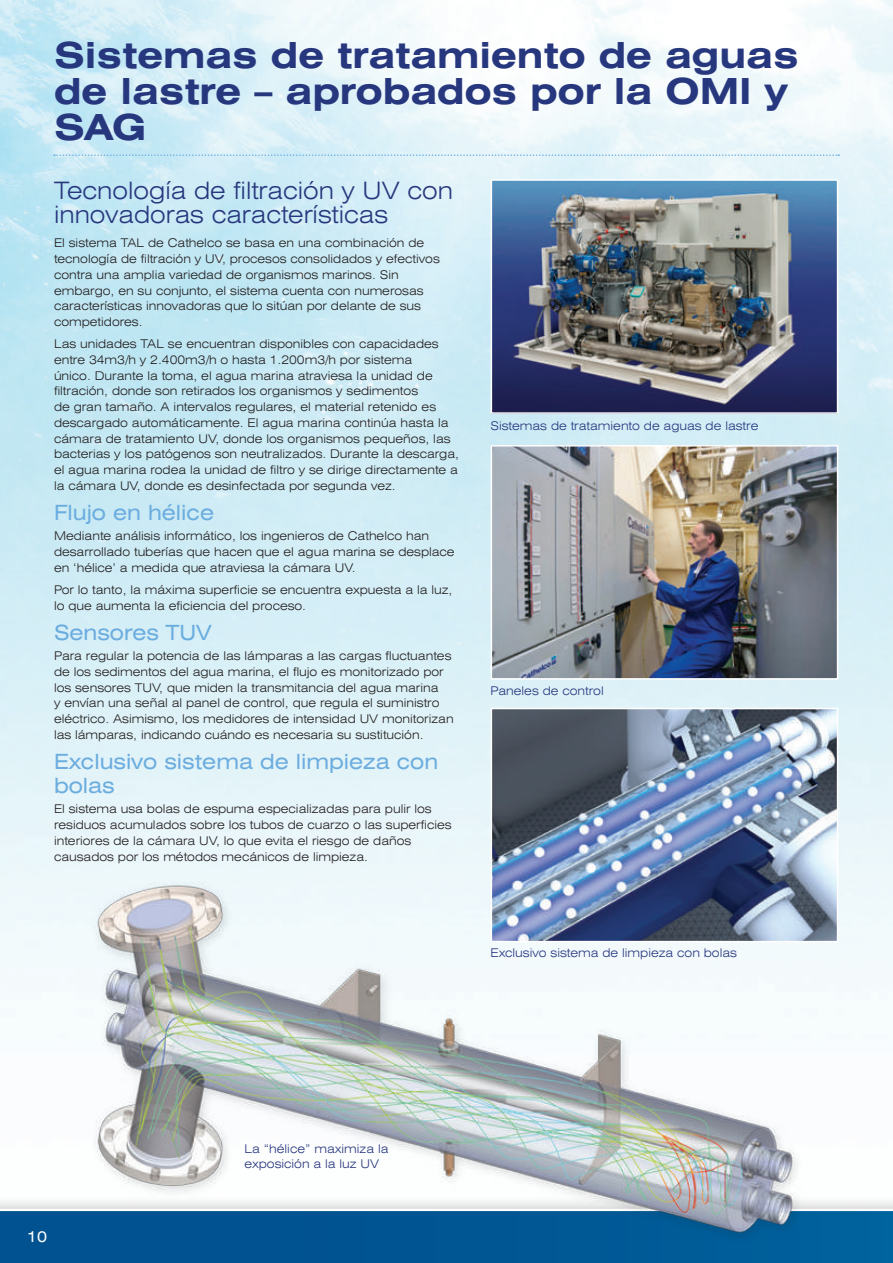
<style>
.page{position:relative;width:893px;height:1263px;background:#fff}
.page>*{position:absolute;margin:0;border:0;box-sizing:border-box;transform-origin:0 0}
.t1{font:700 expanded 36px/36px "Swiss 721 BT";color:#27377e}
.t2{font:300 expanded 24px/24px "Swiss 721 BT";color:#27377e}
.t3{font:expanded 21px/24px "Swiss 721 BT";color:#6caddf}
.t4{font:expanded 15px "Swiss 721 BT";color:#fff}
.t5{font:300 expanded 12px/15.8px "Swiss 721 BT";color:#231f20}
.t6{font:300 expanded 12px/15px "Swiss 721 BT";color:#27377e}
</style>
<div class="page">
<svg style="left:0;top:1197px;width:893px;height:66px;background:#337aaa"></svg>
<img style="left:494px;top:711px;width:341px;height:228px">
<div style="left:491px;top:708px;width:347px;height:234px;border:2px solid #fff"></div>
<img style="left:494px;top:448px;width:341px;height:229px">
<div style="left:491px;top:445px;width:347px;height:235px;border:2px solid #fff"></div>
<img style="left:494px;top:182px;width:341px;height:229px">
<div style="left:491px;top:179px;width:347px;height:235px;border:2px solid #fff"></div>
<img style="left:60px;top:840px;width:764px;height:423px">
<svg style="left:54px;top:154px;width:785px;height:2px;background:#bddef1"></svg>
<h1 class="t1" style="left:54px;top:37px;width:746px">Sistemas de tratamiento de aguas de lastre – aprobados por la OMI y<br>SAG</h1>
<h2 class="t2" style="left:54px;top:178px;width:400px">Tecnología de filtración y UV con innovadoras características</h2>
<p class="t5" style="left:54px;top:235px;width:387px">El sistema TAL de Cathelco se basa en una combinación de tecnología de filtración y UV, procesos consolidados y efectivos contra una amplia variedad de organismos marinos. Sin embargo, en su conjunto, el sistema cuenta con numerosas características innovadoras que lo sitúan por delante de sus competidores.</p>
<p class="t5" style="left:54px;top:336px;width:407px">Las unidades TAL se encuentran disponibles con capacidades entre 34m3/h y 2.400m3/h o hasta 1.200m3/h por sistema<br>único. Durante la toma, el agua marina atraviesa la unidad de filtración, donde son retirados los organismos y sedimentos<br>de gran tamaño. A intervalos regulares, el material retenido es descargado automáticamente. El agua marina continúa hasta la cámara de tratamiento UV, donde los organismos pequeños, las bacterias y los patógenos son neutralizados. Durante la descarga, el agua marina rodea la unidad de filtro y se dirige directamente a la cámara UV, donde es desinfectada por segunda vez.</p>
<h3 class="t3" style="left:54px;top:501px;width:162px">Flujo en hélice</h3>
<p class="t5" style="left:54px;top:528px;width:402px">Mediante análisis informático, los ingenieros de Cathelco han desarrollado tuberías que hacen que el agua marina se desplace en ‘hélice’ a medida que atraviesa la cámara UV.</p>
<p class="t5" style="left:54px;top:582px;width:400px">Por lo tanto, la máxima superficie se encuentra expuesta a la luz, lo que aumenta la eficiencia del proceso.</p>
<h3 class="t3" style="left:54px;top:621px;width:159px">Sensores TUV</h3>
<p class="t5" style="left:54px;top:648px;width:401px">Para regular la potencia de las lámparas a las cargas fluctuantes de los sedimentos del agua marina, el flujo es monitorizado por los sensores TUV, que miden la transmitancia del agua marina<br>y envían una señal al panel de control, que regula el suministro eléctrico. Asimismo, los medidores de intensidad UV monitorizan las lámparas, indicando cuándo es necesaria su sustitución.</p>
<h3 class="t3" style="left:54px;top:750px;width:386px">Exclusivo sistema de limpieza con bolas</h3>
<p class="t5" style="left:54px;top:801px;width:399px">El sistema usa bolas de espuma especializadas para pulir los residuos acumulados sobre los tubos de cuarzo o las superficies interiores de la cámara UV, lo que evita el riesgo de daños causados por los métodos mecánicos de limpieza.</p>
<p class="t6" style="left:490px;top:418px;width:269px">Sistemas de tratamiento de aguas de lastre</p>
<p class="t6" style="left:490px;top:683px;width:115px">Paneles de control</p>
<p class="t6" style="left:490px;top:946px;width:248px">Exclusivo sistema de limpieza con bolas</p>
<p class="t4" style="left:27px;top:1227px;width:22px">10</p>
<p class="t6" style="left:244px;top:1141px;width:146px">La “hélice” maximiza la exposición a la luz UV</p>
</div>
